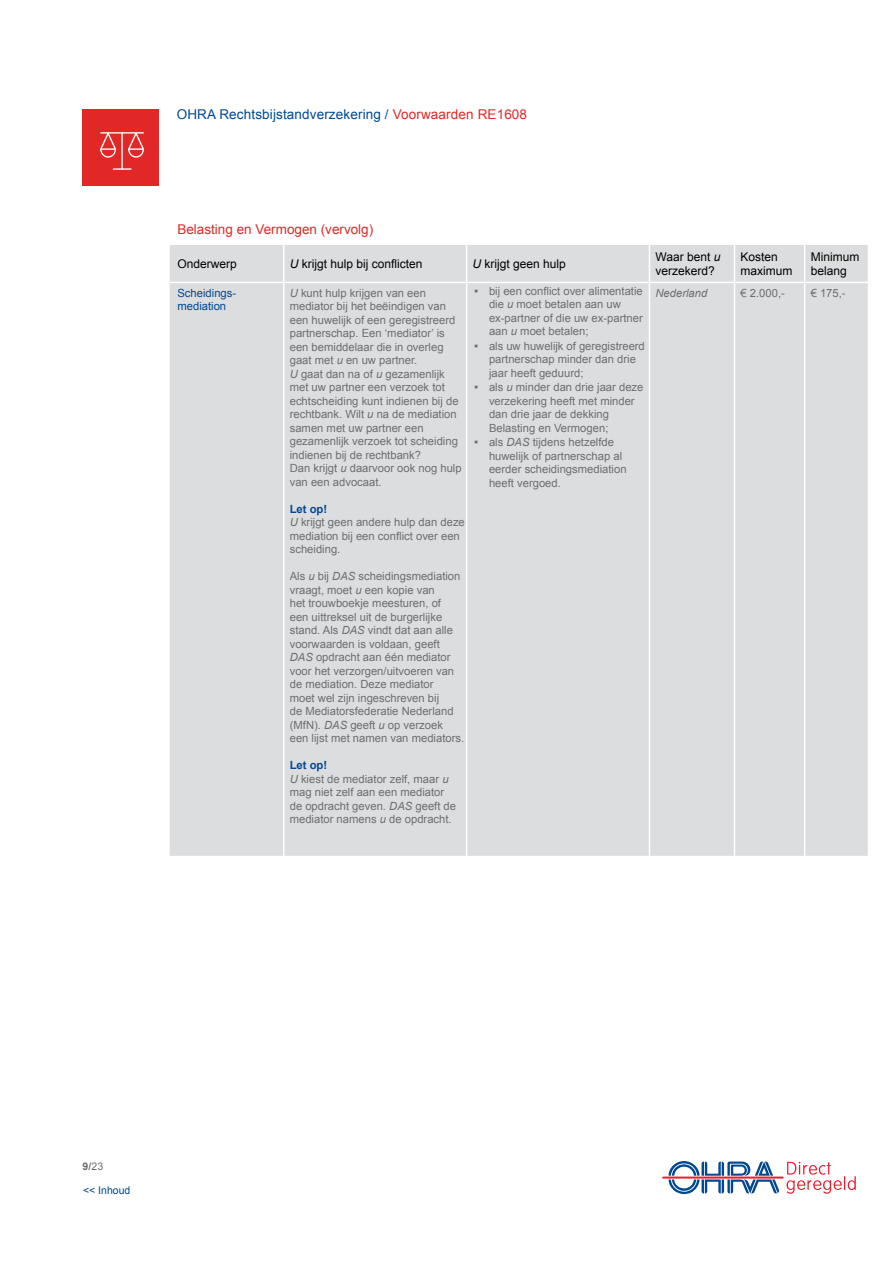
<style>
.page{position:relative;width:893px;height:1263px;background:#fff}
.page>*{position:absolute;margin:0;border:0;box-sizing:border-box;transform-origin:0 0}
.t1{font:13.5px "Arial";letter-spacing:.01em;color:#004990}
.t2{font:13.5px "Arial";color:#e12827}
.t3{font:12px/14.4px "Arial";color:#000}
.t4{font:11.25px/13.5px "Arial";color:#6d6e71}
.t5{font:11.25px/13.5px "Arial";color:#004990}
.t6{font:10.5px "Arial";color:#004990}
.t7{font:700 10.5px "Arial";color:#6d6e71}
.s1{color:#e12827}
.s2{font-style:italic}
.s3{font-weight:700;color:#004990}
.s4{font-size:12px}
.s5{font-weight:400}
</style>
<div class="page">
<div style="left:82px;top:110px;width:77px;height:76px;background:#e12827"></div>
<svg style="left:100px;top:132px;width:17px;height:26px"></svg>
<svg style="left:128px;top:132px;width:16px;height:26px"></svg>
<hr style="left:101px;top:132px;width:42px;height:2px;background:#fff">
<hr style="left:121px;top:133px;width:2px;height:36px;background:#fff">
<svg style="left:113px;top:168px;width:18px;height:2px"></svg>
<div style="left:170px;top:245px;width:698px;height:611px;background:#dcddde"></div>
<hr style="left:283px;top:245px;width:1px;height:37px;background:#fff">
<hr style="left:466px;top:245px;width:1px;height:37px;background:#fff">
<hr style="left:649px;top:245px;width:1px;height:37px;background:#fff">
<hr style="left:734px;top:245px;width:1px;height:37px;background:#fff">
<hr style="left:804px;top:245px;width:1px;height:37px;background:#fff">
<hr style="left:168px;top:282px;width:116px;height:1px;background:#fff">
<hr style="left:284px;top:282px;width:183px;height:1px;background:#fff">
<hr style="left:283px;top:283px;width:1px;height:573px;background:#fff">
<hr style="left:467px;top:282px;width:182px;height:1px;background:#fff">
<hr style="left:466px;top:283px;width:1px;height:573px;background:#fff">
<hr style="left:649px;top:282px;width:85px;height:1px;background:#fff">
<hr style="left:649px;top:283px;width:1px;height:573px;background:#fff">
<hr style="left:734px;top:282px;width:71px;height:1px;background:#fff">
<hr style="left:734px;top:283px;width:1px;height:573px;background:#fff">
<hr style="left:805px;top:282px;width:64px;height:1px;background:#fff">
<hr style="left:804px;top:283px;width:1px;height:573px;background:#fff">
<hr style="left:662px;top:1176px;width:121px;height:2px;background:#ed1b2f">
<svg style="left:669px;top:1161px;width:110px;height:33px"></svg>
<svg style="left:787px;top:1162px;width:69px;height:32px"></svg>
<p class="t1" style="left:177px;top:106px;width:352px">OHRA Rechtsbijstandverzekering / <span class="s1">Voorwaarden RE1608</span></p>
<p class="t2" style="left:177px;top:221px;width:197px">Belasting en Vermogen (vervolg)</p>
<p class="t3" style="left:177px;top:256px;width:61px">Onderwerp</p>
<p class="t3" style="left:290px;top:256px;width:134px"><span class="s2">U</span> krijgt hulp bij conflicten</p>
<p class="t3" style="left:473px;top:256px;width:95px"><span class="s2">U</span> krijgt geen hulp</p>
<p class="t3" style="left:655px;top:249px;width:66px">Waar bent <span class="s2">u </span>verzekerd?</p>
<p class="t3" style="left:740px;top:249px;width:53px">Kosten maximum</p>
<p class="t3" style="left:811px;top:249px;width:50px">Minimum belang</p>
<p class="t5" style="left:177px;top:286px;width:60px">Scheidings&shy;mediation</p>
<p class="t4" style="left:290px;top:286px;width:173px"><span class="s2">U</span> kunt hulp krijgen van een mediator bij het beëindigen van een huwelijk of een geregistreerd partnerschap. Een ‘mediator’ is een bemiddelaar die in overleg gaat met <span class="s2">u</span> en uw partner.<br><span class="s2">U</span> gaat dan na of <span class="s2">u</span> gezamenlijk met uw partner een verzoek tot echtscheiding kunt indienen bij de rechtbank. Wilt <span class="s2">u</span> na de mediation samen met uw partner een gezamenlijk verzoek tot scheiding indienen bij de rechtbank?<br>Dan krijgt <span class="s2">u</span> daarvoor ook nog hulp van een advocaat.</p>
<p class="t4" style="left:290px;top:502px;width:177px"><span class="s3">Let op!<br></span><span class="s2">U</span> krijgt geen andere hulp dan deze mediation bij een conflict over een scheiding.</p>
<p class="t4" style="left:290px;top:570px;width:176px">Als <span class="s2">u</span> bij <span class="s2">DAS</span> scheidingsmediation vraagt, moet <span class="s2">u</span> een kopie van<br>het trouwboekje meesturen, of<br>een uittreksel uit de burgerlijke stand. Als <span class="s2">DAS</span> vindt dat aan alle voorwaarden is voldaan, geeft<br><span class="s2">DAS</span> opdracht aan één mediator voor het verzorgen/uitvoeren van de mediation. Deze mediator<br>moet wel zijn ingeschreven bij<br>de Mediatorsfederatie Nederland (MfN). <span class="s2">DAS</span> geeft <span class="s2">u</span> op verzoek een lijst met namen van mediators.</p>
<p class="t4" style="left:290px;top:759px;width:168px"><span class="s3">Let op!<br></span><span class="s2">U</span> kiest de mediator zelf, maar <span class="s2">u </span>mag niet zelf aan een mediator de opdracht geven. <span class="s2">DAS</span> geeft de mediator namens <span class="s2">u</span> de opdracht.</p>
<p class="t4" style="left:474px;top:284px;width:235px"><span class="s4">▪</span> bij een conflict over alimentatie <span class="s2">Nederland</span></p>
<p class="t4" style="left:740px;top:286px;width:46px">€ 2.000,-</p>
<p class="t4" style="left:811px;top:286px;width:37px">€ 175,-</p>
<p class="t4" style="left:489px;top:298px;width:155px">die <span class="s2">u</span> moet betalen aan uw ex-partner of die uw ex-partner aan <span class="s2">u</span> moet betalen;</p>
<p class="t4" style="left:489px;top:339px;width:157px;text-indent:-15px"><span class="s4">▪</span> als uw huwelijk of geregistreerd partnerschap minder dan drie jaar heeft geduurd;</p>
<p class="t4" style="left:489px;top:381px;width:156px;text-indent:-15px"><span class="s4">▪</span> als <span class="s2">u</span> minder dan drie jaar deze verzekering heeft met minder dan drie jaar de dekking<br>Belasting en Vermogen;</p>
<p class="t4" style="left:489px;top:435px;width:139px;text-indent:-15px"><span class="s4">▪</span> als <span class="s2">DAS</span> tijdens hetzelfde huwelijk of partnerschap al eerder scheidingsmediation heeft vergoed.</p>
<p class="t7" style="left:82px;top:1159px;width:22px">9/<span class="s5">23</span></p>
<p class="t6" style="left:83px;top:1183px;width:49px">&lt;&lt; Inhoud</p>
</div>
